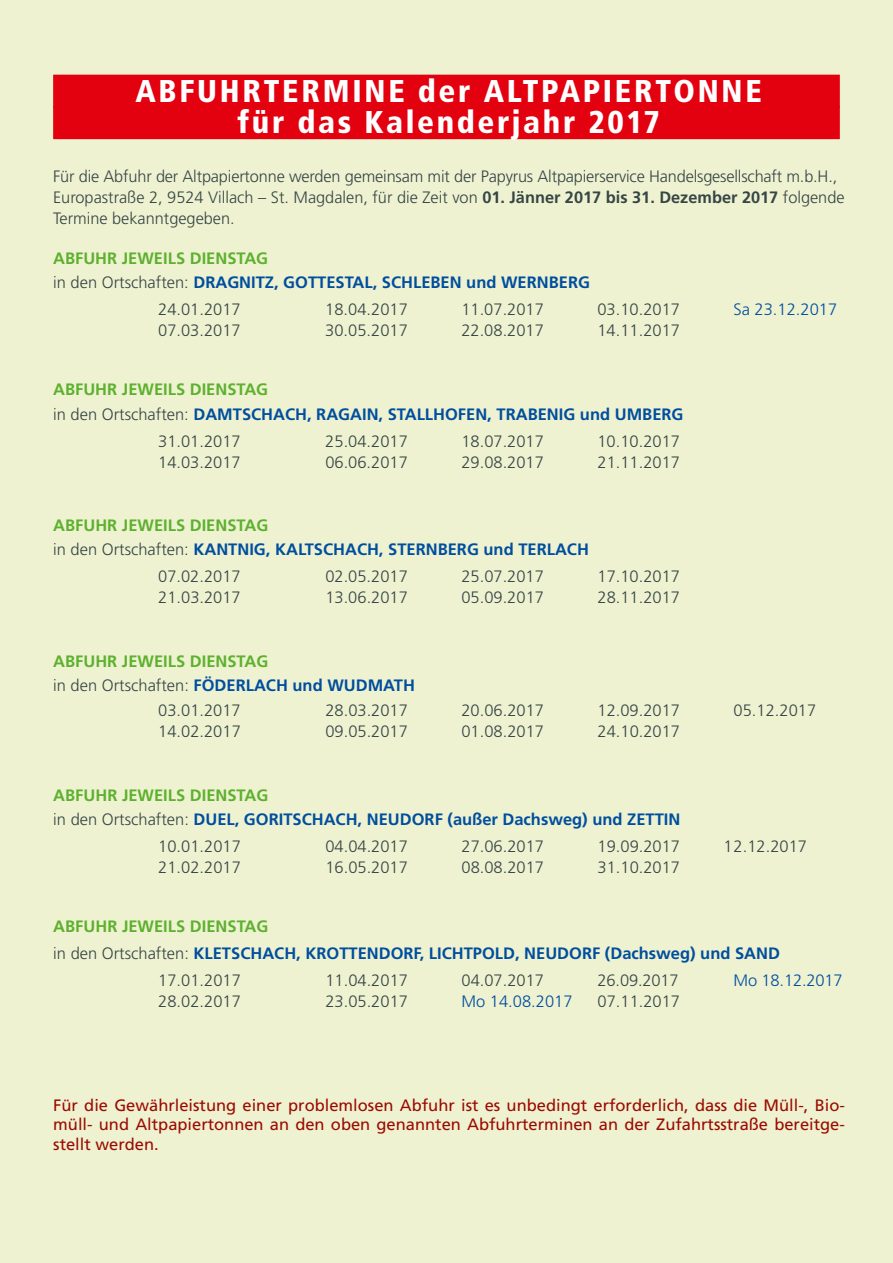
<style>
.page{position:relative;width:893px;height:1263px;background:#eef2d1}
.page>*{position:absolute;margin:0;border:0;box-sizing:border-box;transform-origin:0 0}
.t1{font:900 condensed 31.5px/31.5px "Frutiger";letter-spacing:.085em;color:#fff;text-align:center}
.t2{font:300 16.5px/21px "Frutiger";color:#364545}
.t3{font:700 16.5px/24px "Frutiger";color:#004e9e}
.t4{font:16.5px/19.8px "Frutiger";color:#9c0b01;text-align:justify}
.t5{font:700 16.5px/24px "Frutiger";color:#5db12e}
.t6{font:300 16.5px "Frutiger";color:#004e9e}
.s1{font-weight:700}
.s2{color:#5db12e}
.s3{font-weight:300;color:#364545}
.s4{color:#004e9e}
</style>
<div class="page">
<div style="left:53px;top:75px;width:787px;height:33px;background:#e3000f"></div>
<div style="left:53px;top:106px;width:787px;height:33px;background:#e3000f"></div>
<h1 class="t1" style="left:135px;top:75px;width:628px">ABFUHRTERMINE der ALTPAPIERTONNE für das Kalenderjahr 2017</h1>
<p class="t2" style="left:53px;top:166px;width:793px">Für die Abfuhr der Altpapiertonne werden gemeinsam mit der Papyrus Altpapierservice Handelsgesellschaft m.b.H.,<br>Europastraße 2, 9524 Villach – St. Magdalen, für die Zeit von <span class="s1">01. Jänner 2017 bis 31. Dezember 2017</span> folgende<br>Termine bekanntgegeben.</p>
<p class="t3" style="left:53px;top:246px;width:538px"><span class="s2">ABFUHR JEWEILS DIENSTAG<br></span><span class="s3">in den Ortschaften:</span> DRAGNITZ, GOTTESTAL, SCHLEBEN und WERNBERG</p>
<p class="t2" style="left:158px;top:299px;width:84px">24.01.2017</p>
<p class="t2" style="left:325px;top:299px;width:84px">18.04.2017</p>
<p class="t2" style="left:461px;top:299px;width:84px">11.07.2017</p>
<p class="t2" style="left:597px;top:299px;width:84px">03.10.2017</p>
<p class="t6" style="left:733px;top:300px;width:105px">Sa 23.12.2017</p>
<p class="t2" style="left:158px;top:320px;width:84px">07.03.2017</p>
<p class="t2" style="left:325px;top:320px;width:84px">30.05.2017</p>
<p class="t2" style="left:461px;top:320px;width:84px">22.08.2017</p>
<p class="t2" style="left:597px;top:320px;width:84px">14.11.2017</p>
<p class="t3" style="left:53px;top:378px;width:632px"><span class="s2">ABFUHR JEWEILS DIENSTAG<br></span><span class="s3">in den Ortschaften:</span> DAMTSCHACH, RAGAIN, STALLHOFEN, TRABENIG und UMBERG</p>
<p class="t2" style="left:158px;top:430px;width:84px">31.01.2017</p>
<p class="t2" style="left:325px;top:430px;width:84px">25.04.2017</p>
<p class="t2" style="left:461px;top:430px;width:84px">18.07.2017</p>
<p class="t2" style="left:597px;top:430px;width:84px">10.10.2017</p>
<p class="t2" style="left:158px;top:451px;width:84px">14.03.2017</p>
<p class="t2" style="left:325px;top:451px;width:84px">06.06.2017</p>
<p class="t2" style="left:461px;top:451px;width:84px">29.08.2017</p>
<p class="t2" style="left:597px;top:451px;width:84px">21.11.2017</p>
<p class="t3" style="left:53px;top:513px;width:537px"><span class="s2">ABFUHR JEWEILS DIENSTAG<br></span><span class="s3">in den Ortschaften:</span> KANTNIG, KALTSCHACH, STERNBERG und TERLACH</p>
<p class="t2" style="left:158px;top:566px;width:84px">07.02.2017</p>
<p class="t2" style="left:325px;top:566px;width:84px">02.05.2017</p>
<p class="t2" style="left:461px;top:566px;width:84px">25.07.2017</p>
<p class="t2" style="left:597px;top:566px;width:84px">17.10.2017</p>
<p class="t2" style="left:158px;top:587px;width:84px">21.03.2017</p>
<p class="t2" style="left:325px;top:587px;width:84px">13.06.2017</p>
<p class="t2" style="left:461px;top:587px;width:84px">05.09.2017</p>
<p class="t2" style="left:597px;top:587px;width:84px">28.11.2017</p>
<p class="t5" style="left:53px;top:649px;width:363px">ABFUHR JEWEILS DIENSTAG<br><span class="s3">in den Ortschaften:</span> <span class="s4">FÖDERLACH und WUDMATH</span></p>
<p class="t2" style="left:158px;top:700px;width:84px">03.01.2017</p>
<p class="t2" style="left:325px;top:700px;width:84px">28.03.2017</p>
<p class="t2" style="left:461px;top:700px;width:84px">20.06.2017</p>
<p class="t2" style="left:597px;top:700px;width:84px">12.09.2017</p>
<p class="t2" style="left:734px;top:700px;width:84px">05.12.2017</p>
<p class="t2" style="left:158px;top:721px;width:84px">14.02.2017</p>
<p class="t2" style="left:325px;top:721px;width:84px">09.05.2017</p>
<p class="t2" style="left:461px;top:721px;width:84px">01.08.2017</p>
<p class="t2" style="left:598px;top:721px;width:84px">24.10.2017</p>
<p class="t3" style="left:53px;top:783px;width:629px"><span class="s2">ABFUHR JEWEILS DIENSTAG<br></span><span class="s3">in den Ortschaften:</span> DUEL, GORITSCHACH, NEUDORF (außer Dachsweg) und ZETTIN</p>
<p class="t2" style="left:158px;top:836px;width:84px">10.01.2017</p>
<p class="t2" style="left:325px;top:836px;width:84px">04.04.2017</p>
<p class="t2" style="left:461px;top:836px;width:84px">27.06.2017</p>
<p class="t2" style="left:598px;top:836px;width:84px">19.09.2017</p>
<p class="t2" style="left:724px;top:836px;width:85px">12.12.2017</p>
<p class="t2" style="left:158px;top:857px;width:84px">21.02.2017</p>
<p class="t2" style="left:325px;top:857px;width:84px">16.05.2017</p>
<p class="t2" style="left:461px;top:857px;width:84px">08.08.2017</p>
<p class="t2" style="left:598px;top:857px;width:84px">31.10.2017</p>
<p class="t5" style="left:53px;top:914px;width:217px">ABFUHR JEWEILS DIENSTAG</p>
<p class="t3" style="left:53px;top:941px;width:728px"><span class="s3">in den Ortschaften:</span> KLETSCHACH, KROTTENDORF, LICHTPOLD, NEUDORF (Dachsweg) und SAND</p>
<p class="t2" style="left:158px;top:970px;width:84px">17.01.2017</p>
<p class="t2" style="left:325px;top:970px;width:84px">11.04.2017</p>
<p class="t2" style="left:461px;top:970px;width:84px">04.07.2017</p>
<p class="t2" style="left:598px;top:970px;width:83px">26.09.2017</p>
<p class="t6" style="left:734px;top:971px;width:111px">Mo 18.12.2017</p>
<p class="t2" style="left:158px;top:991px;width:84px">28.02.2017</p>
<p class="t2" style="left:325px;top:991px;width:84px">23.05.2017</p>
<p class="t6" style="left:461px;top:992px;width:112px">Mo 14.08.2017</p>
<p class="t2" style="left:598px;top:991px;width:84px">07.11.2017</p>
<p class="t4" style="left:53px;top:1095px;width:793px">Für die Gewährleistung einer problemlosen Abfuhr ist es unbedingt erforderlich, dass die Müll-, Bio&shy;müll- und Altpapiertonnen an den oben genannten Abfuhrterminen an der Zufahrtsstraße bereitge&shy;stellt werden.</p>
</div>
